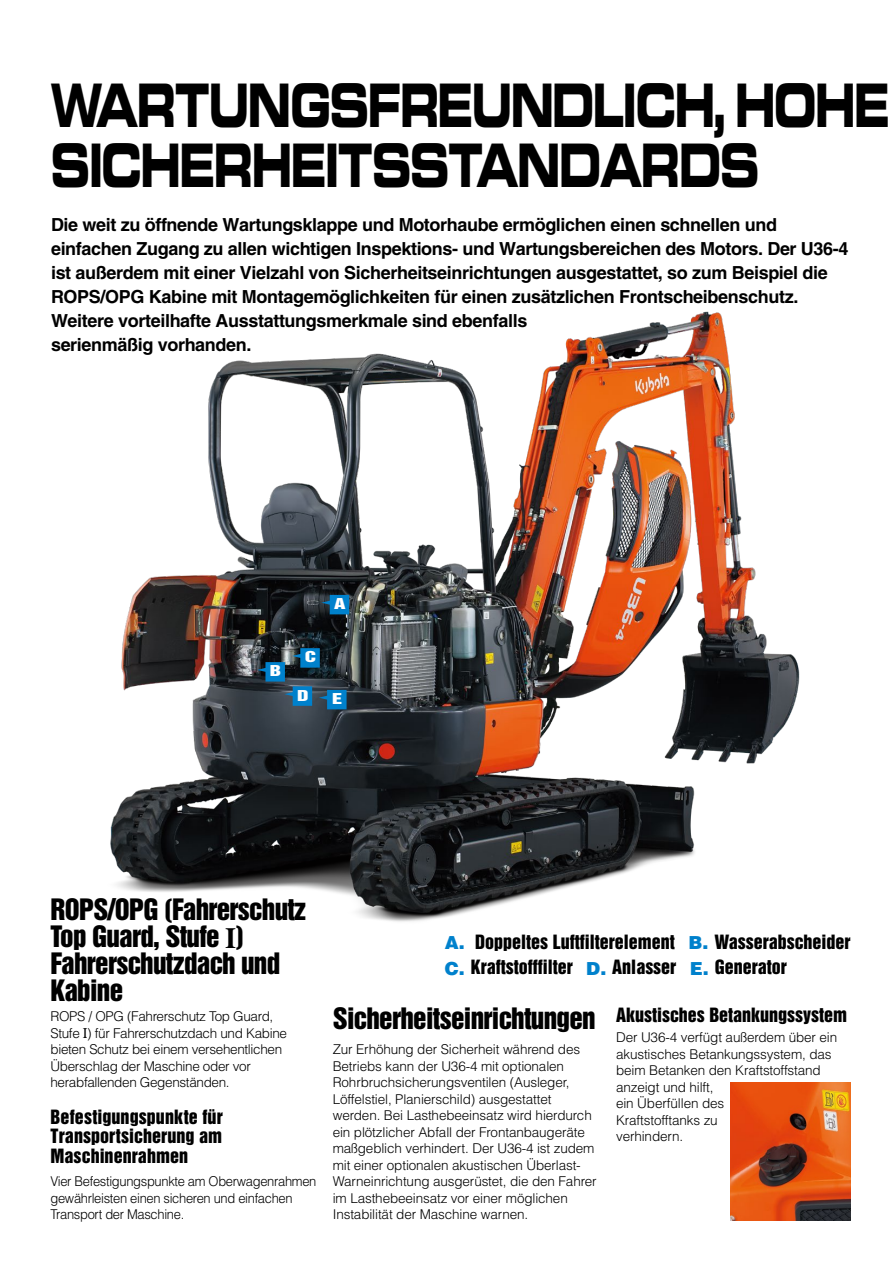
<style>
.page{position:relative;width:893px;height:1263px;background:#fff}
.page>*{position:absolute;margin:0;border:0;box-sizing:border-box;transform-origin:0 0}
.t1{font:60px/60px "Eurostile Bold Extended Two";letter-spacing:-.05em;color:#000;scale:.64 1}
.t2{font:27px/27px "Helvetica Inserat LT Std";letter-spacing:-.025em;color:#000}
.t3{font:700 18px/24px "Helvetica";letter-spacing:-.02em;color:#000}
.t4{font:18px/19.5px "Helvetica Inserat LT Std";color:#000;text-align:justify}
.t5{font:13.8px "Helvetica Inserat LT Std";color:#fff;scale:1.5 1}
.t6{font:300 13.5px/16.5px "Helvetica";letter-spacing:-.01em;color:#000}
.t7{font:300 13.5px/16.5px "Helvetica";letter-spacing:-.01em;color:#000;scale:.96 1}
.s1{font-family:"Century Old Style";font-weight:700}
.s2{font-family:"Century Old Style";font-weight:400}
.s3{font-family:"Helvetica";font-weight:900;color:#0081cc}
</style>
<div class="page">
<img style="left:730px;top:1082px;width:120px;height:138px">
<img style="left:110px;top:311px;width:690px;height:611px">
<svg style="left:321px;top:595px;width:28px;height:19px"></svg>
<svg style="left:257px;top:648px;width:90px;height:61px;background:#234d67"></svg>
<h1 class="t1" style="left:51px;top:75px;width:1313px">WARTUNGSFREUNDLICH, HOHE<br>SICHERHEITSSTANDARDS</h1>
<p class="t3" style="left:51px;top:213px;width:799px">Die weit zu öffnende Wartungsklappe und Motorhaube ermöglichen einen schnellen und einfachen Zugang zu allen wichtigen Inspektions- und Wartungsbereichen des Motors. Der U36-4 ist außerdem mit einer Vielzahl von Sicherheitseinrichtungen ausgestattet, so zum Beispiel die ROPS/OPG Kabine mit Montagemöglichkeiten für einen zusätzlichen Frontscheibenschutz.<br>Weitere vorteilhafte Ausstattungsmerkmale sind ebenfalls<br>serienmäßig vorhanden.</p>
<p class="t5" style="left:270px;top:663px;width:9px">B</p>
<p class="t5" style="left:334px;top:595px;width:9px">A</p>
<p class="t5" style="left:305px;top:649px;width:9px">C</p>
<p class="t5" style="left:297px;top:687px;width:9px">D</p>
<p class="t5" style="left:332px;top:690px;width:8px">E</p>
<h2 class="t2" style="left:50px;top:896px;width:257px">ROPS/OPG (Fahrerschutz<br>Top Guard, Stufe <span class="s1">I</span>)<br>Fahrerschutzdach und<br>Kabine</h2>
<p class="t6" style="left:50px;top:1008px;width:238px">ROPS / OPG (Fahrerschutz Top Guard, Stufe <span class="s2">I</span>) für Fahrerschutzdach und Kabine bieten Schutz bei einem versehentlichen Überschlag der Maschine oder vor herabfallenden Gegenständen.</p>
<h3 class="t4" style="left:50px;top:1107px;width:174px">Befestigungspunkte für Transportsicherung am Maschinenrahmen</h3>
<p class="t7" style="left:50px;top:1173px;width:279px">Vier Befestigungspunkte am Oberwagenrahmen gewährleisten einen sicheren und einfachen<br>Transport der Maschine.</p>
<h3 class="t4" style="left:445px;top:929px;width:407px;line-height:25.5px"><span class="s3">A.</span> Doppeltes Luftfilterelement <span class="s3">B.</span> Wasserabscheider<br><span class="s3">C.</span> Kraftstofffilter <span class="s3">D.</span> Anlasser <span class="s3">E.</span> Generator</h3>
<h2 class="t2" style="left:333px;top:1006px;width:264px">Sicherheitseinrichtungen</h2>
<p class="t6" style="left:333px;top:1041px;width:265px">Zur Erhöhung der Sicherheit während des Betriebs kann der U36-4 mit optionalen Rohrbruchsicherungsventilen (Ausleger, Löffelstiel, Planierschild) ausgestattet werden. Bei Lasthebeeinsatz wird hierdurch ein plötzlicher Abfall der Frontanbaugeräte maßgeblich verhindert. Der U36-4 ist zudem mit einer optionalen akustischen Überlast-Warneinrichtung ausgerüstet, die den Fahrer im Lasthebeeinsatz vor einer möglichen Instabilität der Maschine warnen.</p>
<h3 class="t4" style="left:616px;top:1005px;width:233px">Akustisches Betankungssystem</h3>
<p class="t6" style="left:616px;top:1029px;width:223px">Der U36-4 verfügt außerdem über ein akustisches Betankungssystem, das beim Betanken den Kraftstoffstand anzeigt und hilft,<br>ein Überfüllen des<br>Kraftstofftanks zu<br>verhindern.</p>
</div>
